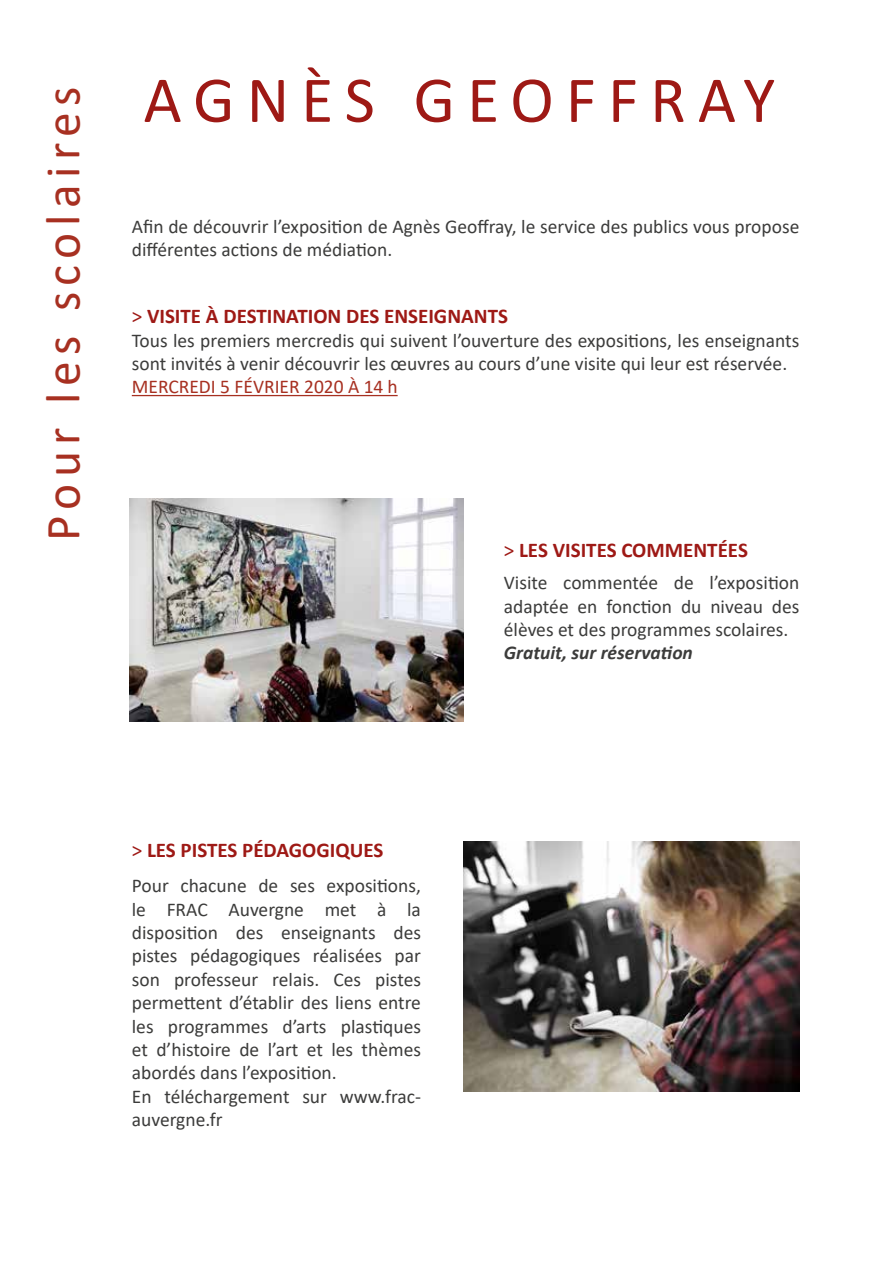
<style>
.page{position:relative;width:893px;height:1263px;background:#fff}
.page>*{position:absolute;margin:0;border:0;box-sizing:border-box;transform-origin:0 0}
.t1{font:66px "Calibri";letter-spacing:.18em;color:#9e1915}
.t2{font:49.5px "Calibri";letter-spacing:.13em;color:#a73021}
.t3{font:700 21px "Calibri";color:#9e1915}
.t4{font:19.5px/23.4px "Calibri";color:#3c3c3b}
.t5{font:19.5px "Calibri";color:#a73021}
.t6{font:italic 700 19.5px "Calibri";color:#3c3c3b}
.s1{font-weight:400}
</style>
<div class="page">
<img style="left:129px;top:498px;width:334px;height:223px">
<img style="left:464px;top:841px;width:335px;height:251px">
<hr style="left:132px;top:395px;width:266px;height:1px;background:#a73021">
<h2 class="t2" style="left:29px;top:541px;width:455px;rotate:-90deg">Pour les scolaires</h2>
<h1 class="t1" style="left:144px;top:54px;width:633px">AGNÈS GEOFFRAY</h1>
<p class="t4" style="left:132px;top:214px;width:669px">Afin de découvrir l’exposition de Agnès Geoffray, le service des publics vous propose différentes actions de médiation.</p>
<p class="t3" style="left:132px;top:301px;width:378px"><span class="s1">&gt;</span> VISITE À DESTINATION DES ENSEIGNANTS</p>
<p class="t4" style="left:132px;top:328px;width:669px">Tous les premiers mercredis qui suivent l’ouverture des expositions, les enseignants sont invités à venir découvrir les œuvres au cours d’une visite qui leur est réservée.</p>
<p class="t5" style="left:132px;top:373px;width:267px">MERCREDI 5 FÉVRIER 2020 À 14 h</p>
<p class="t3" style="left:504px;top:535px;width:246px"><span class="s1">&gt;</span> LES VISITES COMMENTÉES</p>
<p class="t4" style="left:504px;top:570px;width:297px;text-align:justify">Visite commentée de l’exposition adaptée en fonction du niveau des élèves et des programmes scolaires.</p>
<p class="t6" style="left:504px;top:639px;width:190px">Gratuit, sur réservation</p>
<p class="t3" style="left:132px;top:835px;width:253px"><span class="s1">&gt;</span> LES PISTES PÉDAGOGIQUES</p>
<p class="t4" style="left:132px;top:873px;width:291px">Pour chacune de ses expositions, le FRAC Auvergne met à la disposition des enseignants des pistes pédagogiques réalisées par son professeur relais. Ces pistes permettent d’établir des liens entre les programmes d’arts plastiques et d’histoire de l’art et les thèmes abordés dans l’exposition.<br>En téléchargement sur www.frac&shy;auvergne.fr</p>
</div>
